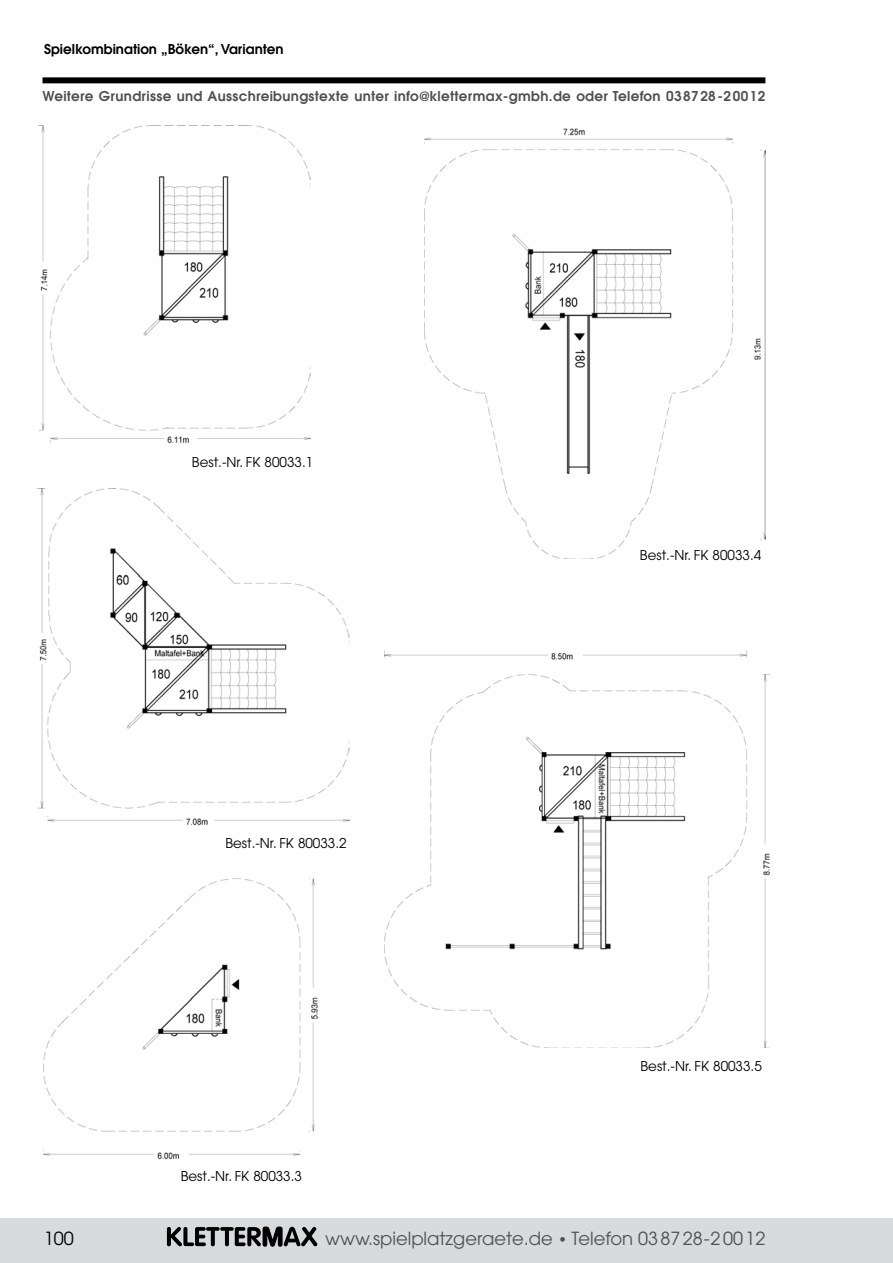
<style>
.page{position:relative;width:893px;height:1263px;background:#fff}
.page>*{position:absolute;margin:0;border:0;box-sizing:border-box;transform-origin:0 0}
.t1{font:18px "Avant Garde";color:#504f53}
.t2{font:18px "Avant Garde";color:#000}
.t3{font:600 13.5px "Avant Garde";letter-spacing:.025em;color:#504f53}
.t4{font:13.5px "Avant Garde";color:#000}
.t5{font:600 13.5px "Avant Garde";color:#000}
.s1{font-size:15px}
</style>
<div class="page">
<div style="left:0;top:1218px;width:893px;height:45px;background:#d8dbdc"></div>
<div style="left:43px;top:77px;width:722px;height:6px;background:#000"></div>
<svg style="left:167px;top:1227px;width:150px;height:19px"></svg>
<img style="left:38px;top:126px;width:273px;height:318px">
<img style="left:37px;top:489px;width:312px;height:337px">
<img style="left:424px;top:128px;width:342px;height:431px">
<img style="left:384px;top:650px;width:386px;height:398px">
<img style="left:44px;top:878px;width:274px;height:282px">
<p class="t5" style="left:44px;top:40px;width:241px">Spielkombination „Böken“, Varianten</p>
<p class="t3" style="left:43px;top:87px;width:724px">Weitere Grundrisse und Ausschreibungstexte unter info@klettermax-gmbh.de oder Telefon 038728-20012</p>
<p class="t4" style="left:192px;top:454px;width:123px">Best.-Nr. FK 80033.1</p>
<p class="t4" style="left:225px;top:835px;width:123px">Best.-Nr. FK 80033.2</p>
<p class="t4" style="left:181px;top:1168px;width:123px">Best.-Nr. FK 80033.3</p>
<p class="t4" style="left:640px;top:547px;width:123px">Best.-Nr. FK 80033.4</p>
<p class="t4" style="left:640px;top:1058px;width:123px">Best.-Nr. FK 80033.5</p>
<h1 class="t2" style="left:44px;top:1228px;width:31px">100</h1>
<h1 class="t1" style="left:325px;top:1228px;width:442px">www.spielplatzgeraete.de <span class="s1">•</span> Telefon 03 8728-20012</h1>
</div>
